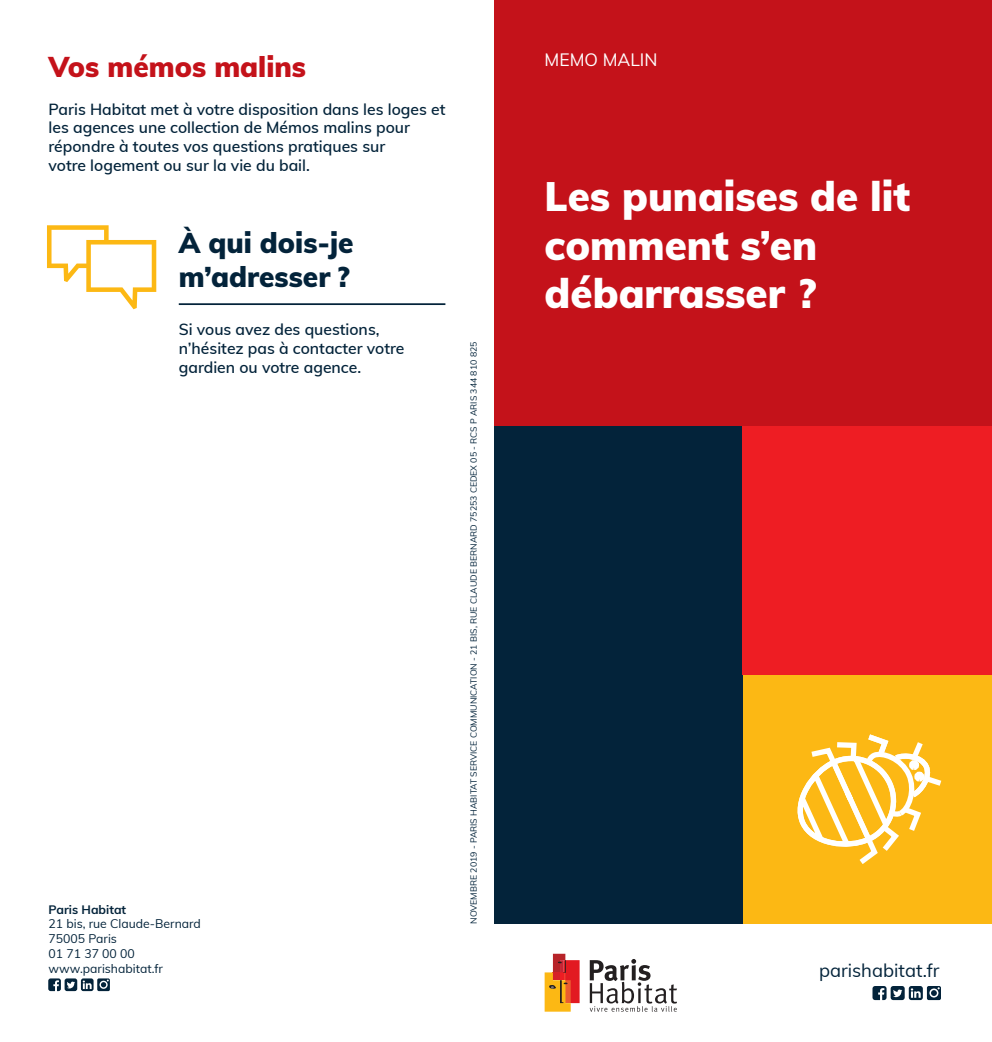
<style>
.page{position:relative;width:992px;height:1042px;background:#fff}
.page>*{position:absolute;margin:0;border:0;box-sizing:border-box;transform-origin:0 0}
.t1{font:900 40.25px/48.3px "Muli";color:#fff}
.t2{font:900 28px/33.6px "Muli";color:#03233a}
.t3{font:900 28px "Muli";color:#c4121a}
.t4{font:18.38px "Muli";color:#03233a}
.t5{font:17.5px "Muli";color:#fff}
.TEXTE{font:600 15.75px/18.9px "Muli";color:#03233a}
.TRAIT_SOUS_TITRE___T{font:600 15.75px/18.9px "Muli";color:#03233a}
.t6{font:12.25px "Muli";color:#03233a}
.t7{font:700 12.25px "Muli";color:#03233a}
.t8{font:8.75px "Muli";color:#03233a}
</style>
<div class="page">
<div style="left:495px;top:0;width:497px;height:426px;background:#c4121a"></div>
<div style="left:743px;top:674px;width:249px;height:249px;background:#fcb814"></div>
<div style="left:495px;top:426px;width:248px;height:497px;background:#03233a"></div>
<svg style="left:872px;top:986px;width:69px;height:13px"></svg>
<svg style="left:48px;top:978px;width:62px;height:12px"></svg>
<div style="left:743px;top:426px;width:249px;height:248px;background:#ee1d23"></div>
<svg style="left:545px;top:953px;width:35px;height:58px"></svg>
<svg style="left:590px;top:959px;width:87px;height:52px"></svg>
<svg style="left:797px;top:734px;width:145px;height:130px"></svg>
<hr style="left:179px;top:303px;width:266px;height:2px;background:#03233a">
<svg style="left:47px;top:225px;width:109px;height:84px"></svg>
<p class="t3" style="left:49px;top:46px;width:259px">Vos mémos malins</p>
<p class="TEXTE" style="left:49px;top:99px;width:398px">Paris Habitat met à votre disposition dans les loges et les agences une collection de Mémos malins pour</p>
<p class="TEXTE" style="left:49px;top:136px;width:338px">répondre à toutes vos questions pratiques sur</p>
<p class="TEXTE" style="left:49px;top:155px;width:263px">votre logement ou sur la vie du bail.</p>
<p class="t2" style="left:179px;top:225px;width:176px">À qui dois-je m’adresser ?</p>
<p class="TRAIT_SOUS_TITRE___T" style="left:179px;top:319px;width:227px">Si vous avez des questions, n’hésitez pas à contacter votre gardien ou votre agence.</p>
<p class="t7" style="left:49px;top:900px;width:79px">Paris Habitat</p>
<p class="t6" style="left:49px;top:914px;width:154px">21 bis, rue Claude-Bernard</p>
<p class="t6" style="left:49px;top:929px;width:70px">75005 Paris</p>
<p class="t6" style="left:49px;top:944px;width:88px">01 71 37 00 00</p>
<p class="t6" style="left:49px;top:959px;width:116px">www.parishabitat.fr</p>
<p class="t8" style="left:467px;top:923px;width:583px;rotate:-90deg">NOVEMBRE 2019 - PARIS HABITAT SERVICE COMMUNICATION - 21 BIS, RUE CLAUDE BERNARD 75253 CEDEX 05 - RCS P ARIS 344 810 825</p>
<p class="t5" style="left:545px;top:47px;width:114px">MEMO MALIN</p>
<p class="t1" style="left:545px;top:171px;width:367px">Les punaises de lit</p>
<p class="t1" style="left:545px;top:219px;width:274px">comment s’en débarrasser ?</p>
<p class="t4" style="left:819px;top:956px;width:122px">parishabitat.fr</p>
</div>
